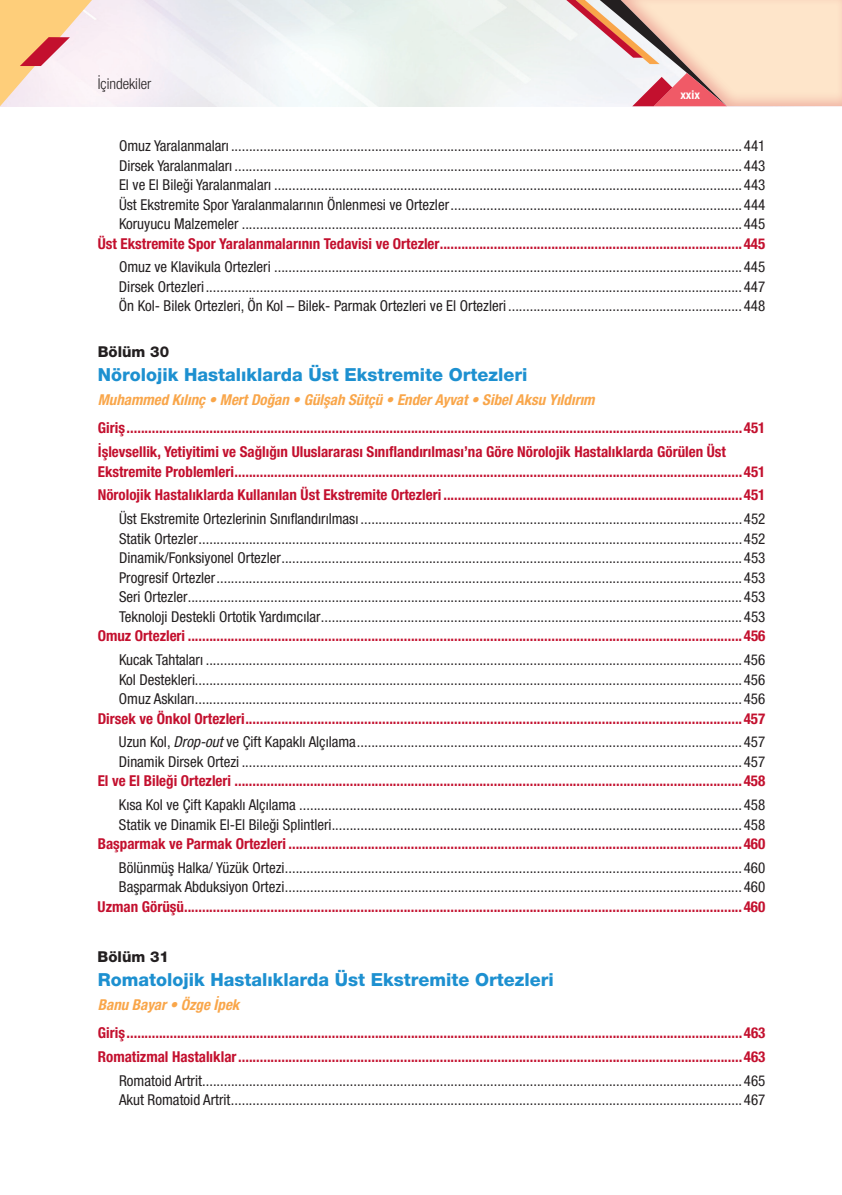
<style>
.page{position:relative;width:842px;height:1195px;background:#fff}
.page>*{position:absolute;margin:0;border:0;box-sizing:border-box;transform-origin:0 0}
.t1{font:800 18px "Helvetica Neu";color:#1d90d0}
.t2{font:15px/19.5px "Helvetica 57 Cn";color:#231f20;text-align:justify}
.t3{font:700 15px/23.7px "Helvetica 77 Cn";color:#c3102e}
.t4{font:italic 700 15px "Helvetica 77 Cn";color:#f9a64a}
.t5{font:800 15px "Helvetica Neu";color:#231f20}
.t6{font:15px "Helvetica 47 Lt Cn";color:#231f20}
.t7{font:700 12px "Helvetica 77 Cn";color:#fff}
.s1{font-style:italic}
</style>
<div class="page">
<div style="left:619px;top:0;width:223px;height:109px;background:#c3102e;opacity:.25"></div>
<svg style="left:566px;top:0;width:276px;height:106px"></svg>
<svg style="left:0;top:0;width:92px;height:106px"></svg>
<p class="t6" style="left:98px;top:75px;width:55px">İçindekiler</p>
<p class="t7" style="left:680px;top:87px;width:21px">xxix</p>
<p class="t2" style="left:119px;top:136px;width:648px">Omuz Yaralanmaları ..............................................................................................................................................441<br>Dirsek Yaralanmaları .............................................................................................................................................443<br>El ve El Bileği Yaralanmaları ..................................................................................................................................443<br>Üst Ekstremite Spor Yaralanmalarının Önlenmesi ve Ortezler.................................................................................444<br>Koruyucu Malzemeler ...........................................................................................................................................445</p>
<p class="t3" style="left:98px;top:231px;width:669px">Üst Ekstremite Spor Yaralanmalarının Tedavisi ve Ortezler....................................................................................445</p>
<p class="t2" style="left:119px;top:257px;width:648px">Omuz ve Klavikula Ortezleri ..................................................................................................................................445<br>Dirsek Ortezleri.....................................................................................................................................................447<br>Ön Kol- Bilek Ortezleri, Ön Kol – Bilek- Parmak Ortezleri ve El Ortezleri .................................................................448</p>
<p class="t5" style="left:98px;top:343px;width:73px">Bölüm 30</p>
<p class="t1" style="left:98px;top:364px;width:431px">Nörolojik Hastalıklarda Üst Ekstremite Ortezleri</p>
<p class="t4" style="left:98px;top:391px;width:498px">Muhammed Kılınç • Mert Doğan • Gülşah Sütçü • Ender Ayvat • Sibel Aksu Yıldırım</p>
<p class="t3" style="left:98px;top:416px;width:669px">Giriş...........................................................................................................................................................................451<br>İşlevsellik, Yetiyitimi ve Sağlığın Uluslararası Sınıflandırılması’na Göre Nörolojik Hastalıklarda Görülen Üst</p>
<p class="t3" style="left:98px;top:459px;width:669px">Ekstremite Problemleri.............................................................................................................................................451<br>Nörolojik Hastalıklarda Kullanılan Üst Ekstremite Ortezleri ...................................................................................451</p>
<p class="t2" style="left:119px;top:509px;width:648px">Üst Ekstremite Ortezlerinin Sınıflandırılması ..........................................................................................................452<br>Statik Ortezler.......................................................................................................................................................452<br>Dinamik/Fonksiyonel Ortezler................................................................................................................................453<br>Progresif Ortezler..................................................................................................................................................453<br>Seri Ortezler..........................................................................................................................................................453<br>Teknoloji Destekli Ortotik Yardımcılar.....................................................................................................................453</p>
<p class="t3" style="left:98px;top:624px;width:669px">Omuz Ortezleri ..........................................................................................................................................................456</p>
<p class="t2" style="left:119px;top:650px;width:648px">Kucak Tahtaları .....................................................................................................................................................456<br>Kol Destekleri........................................................................................................................................................456<br>Omuz Askıları........................................................................................................................................................456</p>
<p class="t3" style="left:98px;top:706px;width:669px">Dirsek ve Önkol Ortezleri..........................................................................................................................................457</p>
<p class="t2" style="left:119px;top:732px;width:648px">Uzun Kol, <span class="s1">Drop-out</span> ve Çift Kapaklı Alçılama...........................................................................................................457<br>Dinamik Dirsek Ortezi ...........................................................................................................................................457</p>
<p class="t3" style="left:98px;top:769px;width:669px">El ve El Bileği Ortezleri .............................................................................................................................................458</p>
<p class="t2" style="left:119px;top:795px;width:648px">Kısa Kol ve Çift Kapaklı Alçılama ...........................................................................................................................458<br>Statik ve Dinamik El-El Bileği Splintleri..................................................................................................................458</p>
<p class="t3" style="left:98px;top:832px;width:669px">Başparmak ve Parmak Ortezleri ..............................................................................................................................460</p>
<p class="t2" style="left:119px;top:857px;width:648px">Bölünmüş Halka/ Yüzük Ortezi...............................................................................................................................460<br>Başparmak Abduksiyon Ortezi...............................................................................................................................460</p>
<p class="t3" style="left:98px;top:894px;width:669px">Uzman Görüşü...........................................................................................................................................................460</p>
<p class="t5" style="left:98px;top:948px;width:73px">Bölüm 31</p>
<p class="t1" style="left:98px;top:969px;width:458px">Romatolojik Hastalıklarda Üst Ekstremite Ortezleri</p>
<p class="t4" style="left:98px;top:996px;width:143px">Banu Bayar • Özge İpek</p>
<p class="t3" style="left:98px;top:1021px;width:669px">Giriş...........................................................................................................................................................................463<br>Romatizmal Hastalıklar............................................................................................................................................463</p>
<p class="t2" style="left:119px;top:1070px;width:648px">Romatoid Artrit......................................................................................................................................................465<br>Akut Romatoid Artrit..............................................................................................................................................467</p>
</div>
